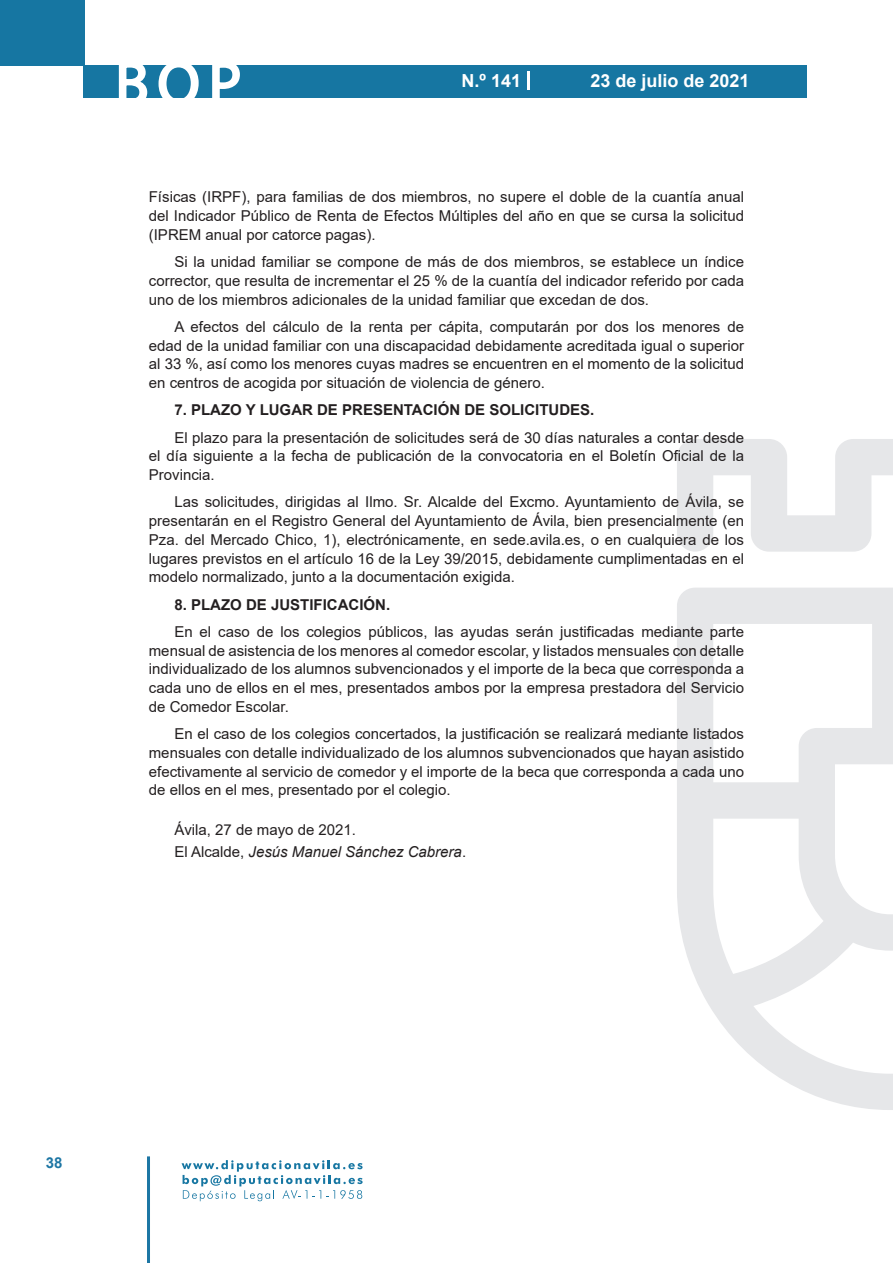
<style>
.page{position:relative;width:893px;height:1263px;background:#fff}
.page>*{position:absolute;margin:0;border:0;box-sizing:border-box;transform-origin:0 0}
.t1{font:500 61.5px "Avant Garde";color:#fff}
.t2{font:700 18px "Arial";color:#fff}
.t3{font:15px/18.8px "Arial";color:#231f20;text-align:justify}
.t4{font:700 15px "Arial";color:#231f20}
.t5{font:700 15px "Arial";color:#1d76a4}
.s1{font-style:italic}
</style>
<div class="page">
<div style="left:0;top:0;width:85px;height:65px;background:#1676a2"></div>
<div style="left:84px;top:65px;width:723px;height:33px;background:#1676a2"></div>
<svg style="left:118px;top:65px;width:30px;height:33px"></svg>
<svg style="left:158px;top:65px;width:41px;height:33px"></svg>
<svg style="left:212px;top:65px;width:28px;height:33px"></svg>
<svg style="left:182px;top:1160px;width:181px;height:41px"></svg>
<hr style="left:147px;top:1156px;width:3px;height:107px;background:#1d76a4">
<svg style="left:528px;top:71px;width:2px;height:19px"></svg>
<svg style="left:677px;top:439px;width:216px;height:671px"></svg>
<h1 class="t1" style="left:115px;top:46px;width:128px">BOP</h1>
<p class="t2" style="left:462px;top:68px;width:61px">N.º 141</p>
<p class="t2" style="left:590px;top:68px;width:161px">23 de julio de 2021</p>
<p class="t3" style="left:149px;top:188px;width:597px">Físicas (IRPF), para familias de dos miembros, no supere el doble de la cuantía anual del Indicador Público de Renta de Efectos Múltiples del año en que se cursa la solicitud (IPREM anual por catorce pagas).</p>
<p class="t3" style="left:149px;top:252px;width:597px;text-indent:26px">Si la unidad familiar se compone de más de dos miembros, se establece un índice corrector, que resulta de incrementar el 25 % de la cuantía del indicador referido por cada uno de los miembros adicionales de la unidad familiar que excedan de dos.</p>
<p class="t3" style="left:149px;top:317px;width:597px;text-indent:26px">A efectos del cálculo de la renta per cápita, computarán por dos los menores de edad de la unidad familiar con una discapacidad debidamente acreditada igual o superior al 33 %, así como los menores cuyas madres se encuentren en el momento de la solicitud en centros de acogida por situación de violencia de género.</p>
<p class="t4" style="left:174px;top:399px;width:422px">7. PLAZO Y LUGAR DE PRESENTACIÓN DE SOLICITUDES.</p>
<p class="t3" style="left:149px;top:428px;width:597px;text-indent:26px">El plazo para la presentación de solicitudes será de 30 días naturales a contar desde el día siguiente a la fecha de publicación de la convocatoria en el Boletín Oficial de la Provincia.</p>
<p class="t3" style="left:149px;top:493px;width:597px;text-indent:26px">Las solicitudes, dirigidas al Ilmo. Sr. Alcalde del Excmo. Ayuntamiento de Ávila, se presentarán en el Registro General del Ayuntamiento de Ávila, bien presencialmente (en Pza. del Mercado Chico, 1), electrónicamente, en sede.avila.es, o en cualquiera de los lugares previstos en el artículo 16 de la Ley 39/2015, debidamente cumplimentadas en el modelo normalizado, junto a la documentación exigida.</p>
<p class="t4" style="left:174px;top:594px;width:217px">8. PLAZO DE JUSTIFICACIÓN.</p>
<p class="t3" style="left:149px;top:622px;width:597px;text-indent:26px">En el caso de los colegios públicos, las ayudas serán justificadas mediante parte mensual de asistencia de los menores al comedor escolar, y listados mensuales con detalle individualizado de los alumnos subvencionados y el importe de la beca que corresponda a cada uno de ellos en el mes, presentados ambos por la empresa prestadora del Servicio de Comedor Escolar.</p>
<p class="t3" style="left:149px;top:724px;width:597px;text-indent:26px">En el caso de los colegios concertados, la justificación se realizará mediante listados mensuales con detalle individualizado de los alumnos subvencionados que hayan asistido efectivamente al servicio de comedor y el importe de la beca que corresponda a cada uno de ellos en el mes, presentado por el colegio.</p>
<p class="t3" style="left:174px;top:818px;width:293px;line-height:22.2px">Ávila, 27 de mayo de 2021.<br>El Alcalde, <span class="s1">Jesús Manuel Sánchez Cabrera</span>.</p>
<p class="t5" style="left:46px;top:1152px;width:18px">38</p>
</div>
